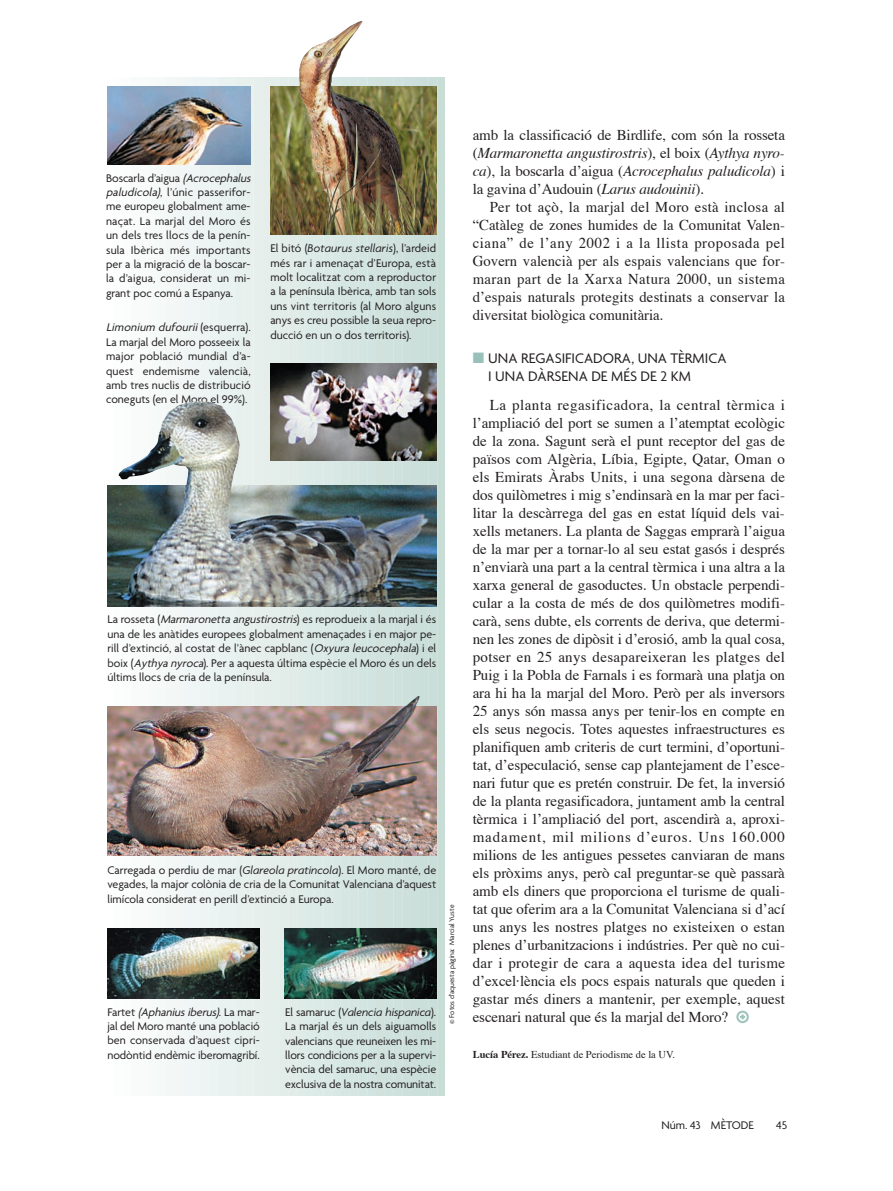
<style>
.page{position:relative;width:893px;height:1191px;background:#fff}
.page>*{position:absolute;margin:0;border:0;box-sizing:border-box;transform-origin:0 0}
.t1{font:15px/18px "Times";letter-spacing:-.005em;color:#231f20;text-align:justify}
.t2{font:15px/18px "Agenda";color:#231f20}
.t3{font:12px/14.4px "Agenda";color:#231f20;text-align:justify}
.t4{font:10.5px "Times";color:#231f20}
.t5{font:7.5px "Agenda";color:#231f20}
.s1{font-style:italic}
.s2{color:#99c1b9}
.s3{font-weight:700}
</style>
<div class="page">
<div style="left:434px;top:77px;width:11px;height:1018px;background:#c9ddd7"></div>
<div style="left:425px;top:77px;width:16px;height:1018px;background:#c9ded8"></div>
<div style="left:417px;top:77px;width:15px;height:1018px;background:#cbdfda"></div>
<div style="left:408px;top:77px;width:15px;height:1018px;background:#ccdfda"></div>
<div style="left:399px;top:77px;width:15px;height:1018px;background:#cee0db"></div>
<div style="left:390px;top:77px;width:16px;height:1018px;background:#cfe1dc"></div>
<div style="left:382px;top:77px;width:15px;height:1018px;background:#d0e2dd"></div>
<div style="left:373px;top:77px;width:15px;height:1018px;background:#d1e2dd"></div>
<div style="left:364px;top:77px;width:15px;height:1018px;background:#d2e4e0"></div>
<div style="left:355px;top:77px;width:16px;height:1018px;background:#d3e5e1"></div>
<div style="left:346px;top:77px;width:16px;height:1018px;background:#d5e6e2"></div>
<div style="left:338px;top:77px;width:15px;height:1018px;background:#d6e7e3"></div>
<div style="left:329px;top:77px;width:15px;height:1018px;background:#d8e8e5"></div>
<div style="left:320px;top:77px;width:16px;height:1018px;background:#dae9e5"></div>
<div style="left:311px;top:77px;width:16px;height:1018px;background:#dbeae6"></div>
<div style="left:303px;top:77px;width:15px;height:1018px;background:#dcebe7"></div>
<div style="left:294px;top:77px;width:15px;height:1018px;background:#dfebe7"></div>
<div style="left:285px;top:77px;width:16px;height:1018px;background:#e1ece9"></div>
<div style="left:276px;top:77px;width:16px;height:1018px;background:#e2ece9"></div>
<div style="left:268px;top:77px;width:15px;height:1018px;background:#e3edea"></div>
<div style="left:259px;top:77px;width:15px;height:1018px;background:#e5eeeb"></div>
<div style="left:250px;top:77px;width:16px;height:1018px;background:#e6efec"></div>
<div style="left:241px;top:77px;width:16px;height:1018px;background:#e8f0ed"></div>
<div style="left:233px;top:77px;width:15px;height:1018px;background:#e6f1ee"></div>
<div style="left:224px;top:77px;width:15px;height:1018px;background:#e8f2f0"></div>
<div style="left:215px;top:77px;width:16px;height:1018px;background:#e9f2f0"></div>
<div style="left:206px;top:77px;width:16px;height:1018px;background:#ebf4f2"></div>
<div style="left:198px;top:77px;width:15px;height:1018px;background:#edf4f3"></div>
<div style="left:189px;top:77px;width:15px;height:1018px;background:#eff5f4"></div>
<div style="left:180px;top:77px;width:15px;height:1018px;background:#f0f6f5"></div>
<div style="left:171px;top:77px;width:16px;height:1018px;background:#f2f7f6"></div>
<div style="left:163px;top:77px;width:15px;height:1018px;background:#f3f8f6"></div>
<div style="left:154px;top:77px;width:15px;height:1018px;background:#f5f9f8"></div>
<div style="left:145px;top:77px;width:15px;height:1018px;background:#f6faf9"></div>
<div style="left:136px;top:77px;width:16px;height:1018px;background:#f8fbfa"></div>
<div style="left:128px;top:77px;width:15px;height:1018px;background:#f9fbfb"></div>
<div style="left:119px;top:77px;width:15px;height:1018px;background:#fbfdfd"></div>
<img style="left:270px;top:87px;width:166px;height:147px">
<img style="left:299px;top:21px;width:66px;height:95px">
<img style="left:108px;top:706px;width:328px;height:149px">
<img style="left:376px;top:696px;width:44px;height:34px">
<img style="left:107px;top:87px;width:143px;height:77px">
<img style="left:271px;top:363px;width:165px;height:97px">
<img style="left:108px;top:485px;width:328px;height:121px">
<img style="left:108px;top:928px;width:152px;height:70px">
<img style="left:285px;top:928px;width:151px;height:70px">
<div style="left:736px;top:1010px;width:13px;height:13px;border:2px solid #9fc4bb;border-radius:50%"></div>
<svg style="left:740px;top:1014px;width:5px;height:5px"></svg>
<img style="left:118px;top:401px;width:122px;height:101px">
<p class="t3" style="left:106px;top:171px;width:148px;text-align:left">Boscarla d’aigua <span class="s1">(Acrocephalus paludicola)</span>, l’únic passerifor&shy;me europeu globalment ame&shy;naçat. La marjal del Moro és un dels tres llocs de la penín&shy;sula Ibèrica més importants per a la migració de la boscar&shy;la d’aigua, considerat un mi&shy;grant poc comú a Espanya.</p>
<p class="t3" style="left:106px;top:321px;width:146px"><span class="s1">Limonium dufourii</span> (e s q u e r ra) .<br>La marjal del Moro posseeix la major població mundial d’a&shy;quest endemisme valencià, amb tres nuclis de distribució coneguts (en el Moro el 99%).</p>
<p class="t3" style="left:270px;top:242px;width:167px">El bitó (<span class="s1">Botaurus stellaris</span>), l’ardeid més rar i amenaçat d’Europa, està molt localitzat com a reproductor a la península Ibèrica, amb tan sols uns vint territoris (al Moro alguns anys es creu possible la seua repro&shy;ducció en un o dos territoris).</p>
<p class="t3" style="left:107px;top:613px;width:330px">La rosseta (<span class="s1">Marmaronetta angustirostris</span>) es reprodueix a la marjal i és una de les anàtides europees globalment amenaçades i en major pe&shy;rill d’extinció, al costat de l’ànec capblanc (<span class="s1">Oxyura leucocephala</span>) i el boix (<span class="s1">Aythya nyroca</span>). Per a aquesta última espècie el Moro és un dels últims llocs de cria de la península.</p>
<p class="t3" style="left:107px;top:863px;width:330px">Carregada o perdiu de mar (<span class="s1">Glareola pratincola</span>). El Moro manté, de vegades, la major colònia de cria de la Comunitat Valenciana d’aquest limícola considerat en perill d’extinció a Europa.</p>
<p class="t3" style="left:107px;top:1005px;width:154px">Fa rt e t <span class="s1">(Aphaniusiberus)</span>. L a m a r - jal del Moro manté una població ben conservada d’aquest cipri&shy;nodòntid endèmic iberomagribí.</p>
<p class="t3" style="left:285px;top:1005px;width:152px">El samaruc (<span class="s1">Valencia hispanica</span>).<br>La marjal és un dels aiguamolls valencians que reuneixen les mi&shy;llors condicions per a la supervi&shy;vència del samaruc, una espècie exclusiva de la nostra comunitat.</p>
<p class="t5" style="left:449px;top:1023px;width:121px;rotate:-90deg">© Fotos d’aquesta pàgina: Marcial Yuste</p>
<p class="t1" style="left:473px;top:127px;width:314px">amb la classificació de Birdlife, com són la rosseta (<span class="s1">Marmaronetta angustirostris</span>), el boix (<span class="s1">Aythya nyro&shy;ca</span>), la boscarla d’aigua (<span class="s1">Acrocephalus paludicola</span>) i la gavina d’Audouin (<span class="s1">Larus audouinii</span>).</p>
<p class="t1" style="left:473px;top:199px;width:314px;text-indent:17px">Per tot açò, la marjal del Moro està inclosa al “Catàleg de zones humides de la Comunitat Valen&shy;ciana” de l’any 2002 i a la llista proposada pel Govern valencià per als espais valencians que for&shy;maran part de la Xarxa Natura 2000, un sistema d’espais naturals protegits destinats a conservar la diversitat biològica comunitària.</p>
<p class="t2" style="left:488px;top:351px;width:240px;text-indent:-16px"><span class="s2">■</span> UNA REGASIFICADORA, UNA TÈRMICA<br>I UNA DÀRSENA DE MÉS DE 2 KM</p>
<p class="t1" style="left:473px;top:397px;width:314px;text-indent:17px">La planta regasificadora, la central tèrmica i l’ampliació del port se sumen a l’atemptat ecològic de la zona. Sagunt serà el punt receptor del gas de països com Algèria, Líbia, Egipte, Qatar, Oman o els Emirats Àrabs Units, i una segona dàrsena de dos quilòmetres i mig s’endinsarà en la mar per faci&shy;litar la descàrrega del gas en estat líquid dels vai&shy;xells metaners. La planta de Saggas emprarà l’aigua de la mar per a tornar-lo al seu estat gasós i després n’enviarà una part a la central tèrmica i una altra a la xarxa general de gasoductes. Un obstacle perpendi&shy;cular a la costa de més de dos quilòmetres modifi&shy;carà, sens dubte, els corrents de deriva, que determi&shy;nen les zones de dipòsit i d’erosió, amb la qual cosa, potser en 25 anys desapareixeran les platges del Puig i la Pobla de Farnals i es formarà una platja on ara hi ha la marjal del Moro. Però per als inversors 25 anys són massa anys per tenir-los en compte en els seus negocis. Totes aquestes infraestructures es planifiquen amb criteris de curt termini, d’oportuni&shy;tat, d’especulació, sense cap plantejament de l’esce&shy;nari futur que es pretén construir. De fet, la inversió de la planta regasificadora, juntament amb la central tèrmica i l’ampliació del port, ascendirà a, aproxi&shy;madament, mil milions d’euros. Uns 160.000 milions de les antigues pessetes canviaran de mans els pròxims anys, però cal preguntar-se què passarà amb els diners que proporciona el turisme de quali&shy;tat que oferim ara a la Comunitat Valenciana si d’ací uns anys les nostres platges no existeixen o estan plenes d’urbanitzacions i indústries. Per què no cui&shy;dar i protegir de cara a aquesta idea del turisme d’excel·lència els pocs espais naturals que queden i gastar més diners a mantenir, per exemple, aquest escenari natural que és la marjal del Moro?</p>
<p class="t4" style="left:473px;top:1050px;width:204px"><span class="s3">Lucía Pérez.</span> Estudiant de Periodisme de la UV.</p>
<p class="t3" style="left:661px;top:1118px;width:94px">Núm. 43 MÈTODE</p>
<p class="t3" style="left:776px;top:1118px;width:13px">45</p>
</div>
